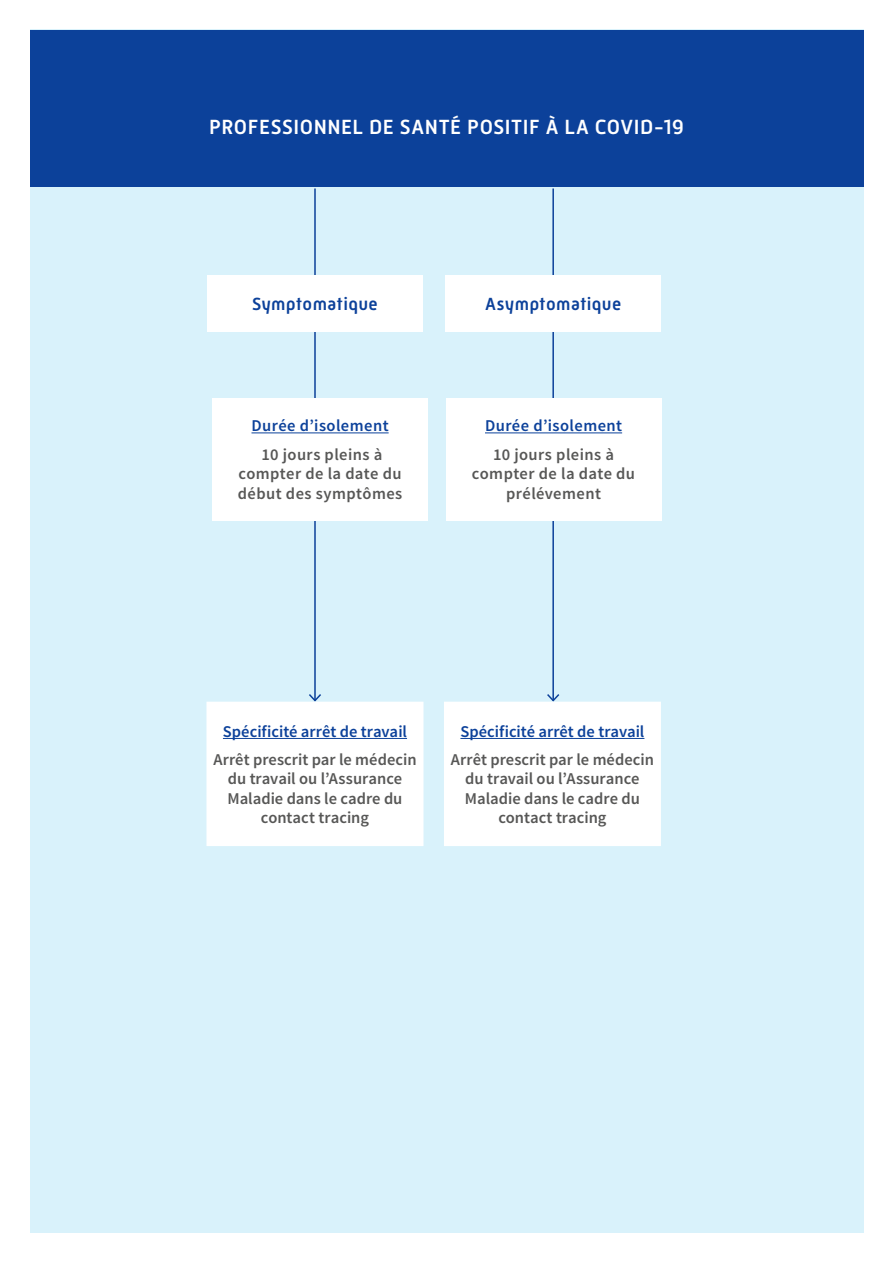
<style>
.page{position:relative;width:893px;height:1263px;background:#fff}
.page>*{position:absolute;margin:0;border:0;box-sizing:border-box;transform-origin:0 0}
.t1{font:500 21px "Mic 32 New";letter-spacing:.025em;color:#fff}
.t2{font:500 18px "Mic 32 New";letter-spacing:.025em;color:#0c419a}
.t3{font:600 16.5px/19.5px "Source Sans Pro";letter-spacing:.005em;color:#575756;text-align:center}
.t4{font:600 16.5px/19.8px "Source Sans Pro";letter-spacing:.025em;color:#575756;text-align:center}
.t5{font:600 16.5px "Source Sans Pro";letter-spacing:.005em;color:#0c419a}
.t6{font:600 16.5px "Source Sans Pro";letter-spacing:.03em;color:#0c419a}
</style>
<div class="page">
<div style="left:30px;top:30px;width:833px;height:1203px;background:#d9f2fb"></div>
<div style="left:30px;top:31px;width:833px;height:156px;background:#0c419a"></div>
<hr style="left:314px;top:188px;width:2px;height:512px;background:#0c419a">
<svg style="left:307px;top:692px;width:16px;height:10px"></svg>
<hr style="left:552px;top:188px;width:2px;height:512px;background:#0c419a">
<svg style="left:545px;top:692px;width:16px;height:10px"></svg>
<div style="left:212px;top:398px;width:216px;height:122px;background:#fff"></div>
<hr style="left:251px;top:432px;width:138px;height:1px;background:#0c419a">
<div style="left:446px;top:398px;width:215px;height:122px;background:#fff"></div>
<hr style="left:485px;top:432px;width:137px;height:1px;background:#0c419a">
<div style="left:207px;top:702px;width:216px;height:143px;background:#fff"></div>
<hr style="left:223px;top:738px;width:184px;height:1px;background:#0c419a">
<div style="left:206px;top:702px;width:217px;height:144px;border:2px solid #fff"></div>
<div style="left:207px;top:275px;width:216px;height:56px;background:#fff"></div>
<div style="left:445px;top:275px;width:216px;height:56px;background:#fff"></div>
<div style="left:445px;top:702px;width:215px;height:143px;background:#fff"></div>
<hr style="left:460px;top:738px;width:184px;height:1px;background:#0c419a">
<div style="left:444px;top:702px;width:217px;height:144px;border:2px solid #fff"></div>
<p class="t1" style="left:209px;top:115px;width:476px">PROFESSIONNEL DE SANTÉ POSITIF À LA COVID-19</p>
<p class="t2" style="left:252px;top:294px;width:127px">Symptomatique</p>
<p class="t2" style="left:485px;top:294px;width:138px">Asymptomatique</p>
<p class="t6" style="left:251px;top:415px;width:139px">Durée d’isolement</p>
<p class="t4" style="left:238px;top:445px;width:166px">10 jours pleins à compter de la date du début des symptômes</p>
<p class="t6" style="left:485px;top:415px;width:139px">Durée d’isolement</p>
<p class="t4" style="left:472px;top:445px;width:165px">10 jours pleins à compter de la date du prélévement</p>
<p class="t5" style="left:223px;top:721px;width:186px">Spécificité arrêt de travail</p>
<p class="t3" style="left:213px;top:750px;width:205px">Arrêt prescrit par le médecin du travail ou l’Assurance<br>Maladie dans le cadre du contact tracing</p>
<p class="t5" style="left:460px;top:721px;width:185px">Spécificité arrêt de travail</p>
<p class="t3" style="left:451px;top:750px;width:205px">Arrêt prescrit par le médecin du travail ou l’Assurance<br>Maladie dans le cadre du contact tracing</p>
</div>
